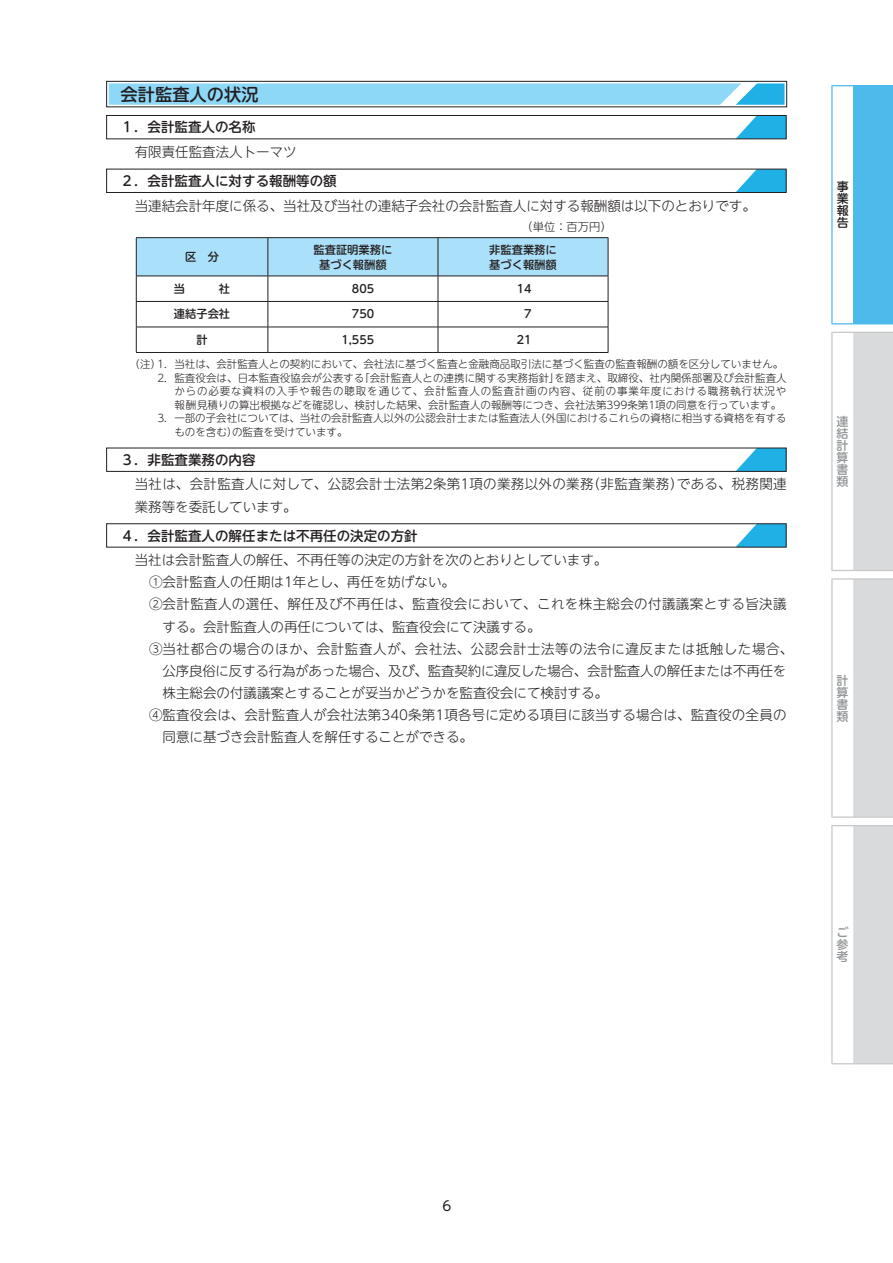
<style>
.page{position:relative;width:893px;height:1263px;background:#fff}
.page>*{position:absolute;margin:0;border:0;box-sizing:border-box;transform-origin:0 0}
.t1{font:500 17.25px "UD Shin M Go Pr 6 N";color:#231f20}
._３文字下げ本文{font:300 13.5px/22.2px "UD Shin M Go Pr 6 N";color:#231f20}
._２文字下げ本文{font:300 13.5px "UD Shin M Go Pr 6 N";color:#231f20}
._３文字下げ本文-2{font:300 13.5px/22.2px "UD Shin M Go Pr 6 N";letter-spacing:.03em;color:#231f20}
._２文字下げ本文-2{font:300 13.5px/22.2px "UD Shin M Go Pr 6 N";letter-spacing:.025em;color:#231f20}
.t2{font:500 13.5px "UD Shin M Go Pr 6 N";color:#231f20}
.t3{font:13.5px "UD Shin M Go Pr 6 N";color:#231f20}
.t4{font:500 12px/12px "UD Shin M Go Pr 6 N";color:#939598;text-align:justify}
.t5{font:500 12px/12px "UD Shin M Go Pr 6 N";color:#231f20;text-align:justify}
.表組8P_送り9P{font:500 11.25px "UD Shin M Go Pr 6 N";color:#231f20}
.表組8P_送り9P-2{font:300 11.25px "UD Shin M Go Pr 6 N";color:#231f20}
.注意書き{font:300 10.5px/13.5px "UD Shin M Go Pr 6 N";color:#231f20;text-align:justify}
</style>
<div class="page">
<svg style="left:109px;top:83px;width:675px;height:22px;background:#8dd7f6"></svg>
<div style="left:106px;top:81px;width:681px;height:26px;border:1px solid #231f20"></div>
<svg style="left:737px;top:117px;width:47px;height:20px"></svg>
<div style="left:106px;top:115px;width:680px;height:24px;border:1px solid #231f20"></div>
<svg style="left:737px;top:171px;width:47px;height:20px"></svg>
<div style="left:106px;top:169px;width:680px;height:24px;border:1px solid #231f20"></div>
<hr style="left:136px;top:237px;width:132px;height:1px;background:#231f20">
<hr style="left:268px;top:237px;width:170px;height:1px;background:#231f20">
<hr style="left:438px;top:237px;width:170px;height:1px;background:#231f20">
<svg style="left:136px;top:238px;width:473px;height:114px"></svg>
<hr style="left:136px;top:352px;width:132px;height:1px;background:#231f20">
<hr style="left:268px;top:352px;width:170px;height:1px;background:#231f20">
<hr style="left:438px;top:352px;width:170px;height:1px;background:#231f20">
<svg style="left:737px;top:450px;width:47px;height:20px"></svg>
<div style="left:106px;top:448px;width:680px;height:24px;border:1px solid #231f20"></div>
<svg style="left:737px;top:525px;width:47px;height:20px"></svg>
<div style="left:106px;top:523px;width:680px;height:24px;border:1px solid #231f20"></div>
<div style="left:853px;top:86px;width:40px;height:238px;background:#4cbbeb"></div>
<svg style="left:831px;top:85px;width:22px;height:1px"></svg>
<hr style="left:831px;top:86px;width:2px;height:237px;background:#4cbbeb">
<hr style="left:853px;top:85px;width:40px;height:1px;background:#4cbbeb">
<svg style="left:831px;top:323px;width:22px;height:1px"></svg>
<svg style="left:831px;top:332px;width:62px;height:732px"></svg>
<hr style="left:853px;top:1063px;width:40px;height:1px;background:#c7c8ca">
<p class="t1" style="left:121px;top:80px;width:139px">会計監査人の状況</p>
<p class="t2" style="left:121px;top:116px;width:136px">１．会計監査人の名称</p>
<p class="_２文字下げ本文" style="left:135px;top:141px;width:163px">有限責任監査法人トーマツ</p>
<p class="t2" style="left:121px;top:169px;width:217px">２．会計監査人に対する報酬等の額</p>
<p class="_２文字下げ本文" style="left:135px;top:194px;width:622px">当連結会計年度に係る、当社及び当社の連結子会社の会計監査人に対する報酬額は以下のとおりです。</p>
<p class="表組8P_送り9P-2" style="left:522px;top:218px;width:91px">（単位：百万円）</p>
<p class="表組8P_送り9P" style="left:185px;top:247px;width:35px">区　分</p>
<p class="表組8P_送り9P" style="left:314px;top:240px;width:80px">監査証明業務に</p>
<p class="表組8P_送り9P" style="left:319px;top:255px;width:69px">基づく報酬額</p>
<p class="表組8P_送り9P" style="left:489px;top:240px;width:69px">非監査業務に</p>
<p class="表組8P_送り9P" style="left:489px;top:255px;width:69px">基づく報酬額</p>
<p class="表組8P_送り9P" style="left:352px;top:279px;width:24px">805</p>
<p class="表組8P_送り9P" style="left:517px;top:279px;width:16px">14</p>
<p class="表組8P_送り9P" style="left:174px;top:305px;width:58px">連結子会社</p>
<p class="表組8P_送り9P" style="left:352px;top:305px;width:24px">750</p>
<p class="表組8P_送り9P" style="left:524px;top:305px;width:9px">7</p>
<p class="表組8P_送り9P" style="left:196px;top:330px;width:13px">計</p>
<p class="表組8P_送り9P" style="left:341px;top:330px;width:34px">1,555</p>
<p class="表組8P_送り9P" style="left:517px;top:330px;width:16px">21</p>
<p class="注意書き" style="left:130px;top:357px;width:655px">（注）1. 当社は、会計監査人との契約において、会社法に基づく監査と金融商品取引法に基づく監査の監査報酬の額を区分していません。</p>
<p class="注意書き" style="left:174px;top:370px;width:614px;text-indent:-17px">2. 監査役会は、日本監査役協会が公表する「会計監査人との連携に関する実務指針」を踏まえ、取締役、社内関係部署及び会計監査人からの必要な資料の入手や報告の聴取を通じて、会計監査人の監査計画の内容、従前の事業年度における職務執行状況や報酬見積りの算出根拠などを確認し、検討した結果、会計監査人の報酬等につき、会社法第399条第1項の同意を行っています。</p>
<p class="注意書き" style="left:174px;top:411px;width:614px;text-indent:-17px">3. 一部の子会社については、当社の会計監査人以外の公認会計士または監査法人（外国におけるこれらの資格に相当する資格を有するものを含む）の監査を受けています。</p>
<p class="t2" style="left:121px;top:448px;width:136px">３．非監査業務の内容</p>
<p class="_２文字下げ本文-2" style="left:135px;top:472px;width:653px">当社は、会計監査人に対して、公認会計士法第2条第1項の業務以外の業務（非監査業務）である、税務関連業務等を委託しています。</p>
<p class="t2" style="left:121px;top:524px;width:298px">４．会計監査人の解任または不再任の決定の方針</p>
<p class="_２文字下げ本文" style="left:135px;top:549px;width:474px">当社は会計監査人の解任、不再任等の決定の方針を次のとおりとしています。</p>
<p class="_３文字下げ本文" style="left:149px;top:570px;width:307px">①会計監査人の任期は1年とし、再任を妨げない。</p>
<p class="_３文字下げ本文-2" style="left:163px;top:592px;width:626px;text-indent:-14px">②会計監査人の選任、解任及び不再任は、監査役会において、これを株主総会の付議議案とする旨決議する。会計監査人の再任については、監査役会にて決議する。</p>
<p class="_３文字下げ本文" style="left:163px;top:637px;width:632px;text-indent:-14px">③当社都合の場合のほか、会計監査人が、会社法、公認会計士法等の法令に違反または抵触した場合、公序良俗に反する行為があった場合、及び、監査契約に違反した場合、会計監査人の解任または不再任を株主総会の付議議案とすることが妥当かどうかを監査役会にて検討する。</p>
<p class="_３文字下げ本文" style="left:163px;top:703px;width:625px;text-indent:-14px">④監査役会は、会計監査人が会社法第340条第1項各号に定める項目に該当する場合は、監査役の全員の同意に基づき会計監査人を解任することができる。</p>
<p class="t5" style="left:837px;top:180px;width:13px">事業報告</p>
<p class="t4" style="left:837px;top:415px;width:13px">連結計算書類</p>
<p class="t4" style="left:837px;top:673px;width:13px">計算書類</p>
<p class="t4" style="left:837px;top:926px;width:14px">ご参考</p>
<p class="t3" style="left:442px;top:1195px;width:10px">6</p>
</div>
